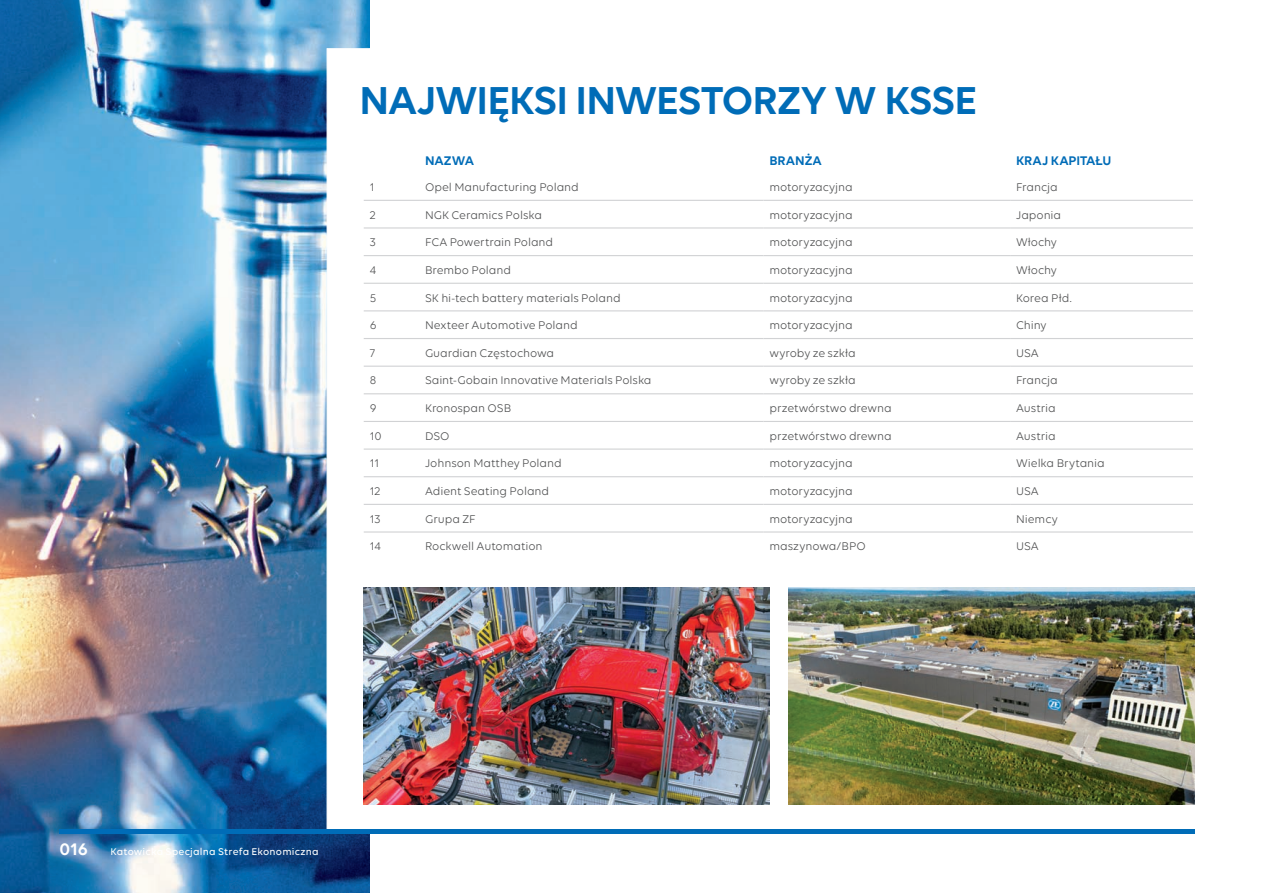
<style>
.page{position:relative;width:1263px;height:893px;background:#fff}
.page>*{position:absolute;margin:0;border:0;box-sizing:border-box;transform-origin:0 0}
.t1{font:600 42px "Volte";letter-spacing:-.02em;color:#006cb7}
.t2{font:600 18px "Volte";color:#fff}
.t3{font:600 13.5px "Volte";letter-spacing:-.01em;color:#006cb7}
.t4{font:12px "Volte";letter-spacing:-.005em;color:#4b4c4d}
.t5{font:500 10.5px "Volte";letter-spacing:.015em;color:#fff}
</style>
<div class="page">
<img style="left:0;top:0;width:370px;height:893px">
<svg style="left:326px;top:48px;width:44px;height:781px"></svg>
<div style="left:359px;top:147px;width:795px;height:470px;background:#fff"></div>
<hr style="left:364px;top:200px;width:55px;height:1px;background:#d1d2d4">
<hr style="left:419px;top:200px;width:344px;height:1px;background:#d1d2d4">
<hr style="left:763px;top:200px;width:247px;height:1px;background:#d1d2d4">
<hr style="left:1010px;top:200px;width:183px;height:1px;background:#d1d2d4">
<hr style="left:364px;top:227px;width:55px;height:2px;background:#d1d2d4">
<hr style="left:419px;top:227px;width:344px;height:2px;background:#d1d2d4">
<hr style="left:763px;top:227px;width:247px;height:2px;background:#d1d2d4">
<hr style="left:1010px;top:227px;width:183px;height:2px;background:#d1d2d4">
<hr style="left:364px;top:255px;width:55px;height:1px;background:#d1d2d4">
<hr style="left:419px;top:255px;width:344px;height:1px;background:#d1d2d4">
<hr style="left:763px;top:255px;width:247px;height:1px;background:#d1d2d4">
<hr style="left:1010px;top:255px;width:183px;height:1px;background:#d1d2d4">
<hr style="left:364px;top:283px;width:55px;height:1px;background:#d1d2d4">
<hr style="left:419px;top:283px;width:344px;height:1px;background:#d1d2d4">
<hr style="left:763px;top:283px;width:247px;height:1px;background:#d1d2d4">
<hr style="left:1010px;top:283px;width:183px;height:1px;background:#d1d2d4">
<hr style="left:364px;top:310px;width:55px;height:1px;background:#d1d2d4">
<hr style="left:419px;top:310px;width:344px;height:1px;background:#d1d2d4">
<hr style="left:763px;top:310px;width:247px;height:1px;background:#d1d2d4">
<hr style="left:1010px;top:310px;width:183px;height:1px;background:#d1d2d4">
<hr style="left:364px;top:338px;width:55px;height:1px;background:#d1d2d4">
<hr style="left:419px;top:338px;width:344px;height:1px;background:#d1d2d4">
<hr style="left:763px;top:338px;width:247px;height:1px;background:#d1d2d4">
<hr style="left:1010px;top:338px;width:183px;height:1px;background:#d1d2d4">
<hr style="left:364px;top:366px;width:55px;height:1px;background:#d1d2d4">
<hr style="left:419px;top:366px;width:344px;height:1px;background:#d1d2d4">
<hr style="left:763px;top:366px;width:247px;height:1px;background:#d1d2d4">
<hr style="left:1010px;top:366px;width:183px;height:1px;background:#d1d2d4">
<hr style="left:364px;top:393px;width:55px;height:1px;background:#d1d2d4">
<hr style="left:419px;top:393px;width:344px;height:1px;background:#d1d2d4">
<hr style="left:763px;top:393px;width:247px;height:1px;background:#d1d2d4">
<hr style="left:1010px;top:393px;width:183px;height:1px;background:#d1d2d4">
<hr style="left:364px;top:421px;width:55px;height:1px;background:#d1d2d4">
<hr style="left:419px;top:421px;width:344px;height:1px;background:#d1d2d4">
<hr style="left:763px;top:421px;width:247px;height:1px;background:#d1d2d4">
<hr style="left:1010px;top:421px;width:183px;height:1px;background:#d1d2d4">
<hr style="left:364px;top:448px;width:55px;height:2px;background:#d1d2d4">
<hr style="left:419px;top:448px;width:344px;height:2px;background:#d1d2d4">
<hr style="left:763px;top:448px;width:247px;height:2px;background:#d1d2d4">
<hr style="left:1010px;top:448px;width:183px;height:2px;background:#d1d2d4">
<hr style="left:364px;top:476px;width:55px;height:1px;background:#d1d2d4">
<hr style="left:419px;top:476px;width:344px;height:1px;background:#d1d2d4">
<hr style="left:763px;top:476px;width:247px;height:1px;background:#d1d2d4">
<hr style="left:1010px;top:476px;width:183px;height:1px;background:#d1d2d4">
<hr style="left:364px;top:504px;width:55px;height:1px;background:#d1d2d4">
<hr style="left:419px;top:504px;width:344px;height:1px;background:#d1d2d4">
<hr style="left:763px;top:504px;width:247px;height:1px;background:#d1d2d4">
<hr style="left:1010px;top:504px;width:183px;height:1px;background:#d1d2d4">
<hr style="left:364px;top:531px;width:55px;height:2px;background:#d1d2d4">
<hr style="left:419px;top:531px;width:344px;height:2px;background:#d1d2d4">
<hr style="left:763px;top:531px;width:247px;height:2px;background:#d1d2d4">
<hr style="left:1010px;top:531px;width:183px;height:2px;background:#d1d2d4">
<img style="left:364px;top:587px;width:406px;height:217px">
<img style="left:789px;top:587px;width:406px;height:217px">
<hr style="left:60px;top:829px;width:1135px;height:4px;background:#006cb7">
<h1 class="t1" style="left:359px;top:76px;width:619px">NAJWIĘKSI INWESTORZY W KSSE</h1>
<p class="t3" style="left:425px;top:153px;width:51px">NAZWA</p>
<p class="t3" style="left:769px;top:153px;width:54px">BRANŻA</p>
<p class="t3" style="left:1016px;top:153px;width:97px">KRAJ KAPITAŁU</p>
<p class="t4" style="left:370px;top:180px;width:6px">1</p>
<p class="t4" style="left:425px;top:180px;width:155px">Opel Manufacturing Poland</p>
<p class="t4" style="left:769px;top:180px;width:85px">motoryzacyjna</p>
<p class="t4" style="left:1016px;top:180px;width:43px">Francja</p>
<p class="t4" style="left:370px;top:208px;width:7px">2</p>
<p class="t4" style="left:425px;top:208px;width:119px">NGK Ceramics Polska</p>
<p class="t4" style="left:769px;top:208px;width:85px">motoryzacyjna</p>
<p class="t4" style="left:1016px;top:208px;width:47px">Japonia</p>
<p class="t4" style="left:370px;top:236px;width:8px">3</p>
<p class="t4" style="left:425px;top:236px;width:130px">FCA Powertrain Poland</p>
<p class="t4" style="left:769px;top:236px;width:85px">motoryzacyjna</p>
<p class="t4" style="left:1016px;top:236px;width:42px">Włochy</p>
<p class="t4" style="left:370px;top:263px;width:8px">4</p>
<p class="t4" style="left:425px;top:263px;width:88px">Brembo Poland</p>
<p class="t4" style="left:769px;top:263px;width:85px">motoryzacyjna</p>
<p class="t4" style="left:1016px;top:263px;width:42px">Włochy</p>
<p class="t4" style="left:370px;top:291px;width:8px">5</p>
<p class="t4" style="left:425px;top:291px;width:197px">SK hi-tech battery materials Poland</p>
<p class="t4" style="left:769px;top:291px;width:85px">motoryzacyjna</p>
<p class="t4" style="left:1016px;top:291px;width:57px">Korea Płd.</p>
<p class="t4" style="left:370px;top:318px;width:8px">6</p>
<p class="t4" style="left:425px;top:318px;width:154px">Nexteer Automotive Poland</p>
<p class="t4" style="left:769px;top:318px;width:85px">motoryzacyjna</p>
<p class="t4" style="left:1016px;top:318px;width:32px">Chiny</p>
<p class="t4" style="left:370px;top:346px;width:7px">7</p>
<p class="t4" style="left:425px;top:346px;width:131px">Guardian Częstochowa</p>
<p class="t4" style="left:769px;top:346px;width:88px">wyroby ze szkła</p>
<p class="t4" style="left:1016px;top:346px;width:24px">USA</p>
<p class="t4" style="left:370px;top:374px;width:8px">8</p>
<p class="t4" style="left:425px;top:374px;width:228px">Saint-Gobain Innovative Materials Polska</p>
<p class="t4" style="left:769px;top:374px;width:88px">wyroby ze szkła</p>
<p class="t4" style="left:1016px;top:374px;width:43px">Francja</p>
<p class="t4" style="left:370px;top:401px;width:8px">9</p>
<p class="t4" style="left:425px;top:401px;width:88px">Kronospan OSB</p>
<p class="t4" style="left:769px;top:401px;width:124px">przetwórstwo drewna</p>
<p class="t4" style="left:1016px;top:401px;width:41px">Austria</p>
<p class="t4" style="left:370px;top:429px;width:14px">10</p>
<p class="t4" style="left:425px;top:429px;width:26px">DSO</p>
<p class="t4" style="left:769px;top:429px;width:124px">przetwórstwo drewna</p>
<p class="t4" style="left:1016px;top:429px;width:41px">Austria</p>
<p class="t4" style="left:370px;top:457px;width:11px">11</p>
<p class="t4" style="left:425px;top:457px;width:138px">Johnson Matthey Poland</p>
<p class="t4" style="left:769px;top:457px;width:85px">motoryzacyjna</p>
<p class="t4" style="left:1016px;top:457px;width:90px">Wielka Brytania</p>
<p class="t4" style="left:370px;top:484px;width:12px">12</p>
<p class="t4" style="left:425px;top:484px;width:126px">Adient Seating Poland</p>
<p class="t4" style="left:769px;top:484px;width:85px">motoryzacyjna</p>
<p class="t4" style="left:1016px;top:484px;width:24px">USA</p>
<p class="t4" style="left:370px;top:512px;width:12px">13</p>
<p class="t4" style="left:425px;top:512px;width:52px">Grupa ZF</p>
<p class="t4" style="left:769px;top:512px;width:85px">motoryzacyjna</p>
<p class="t4" style="left:1016px;top:512px;width:43px">Niemcy</p>
<p class="t4" style="left:370px;top:540px;width:13px">14</p>
<p class="t4" style="left:425px;top:540px;width:119px">Rockwell Automation</p>
<p class="t4" style="left:769px;top:540px;width:98px">maszynowa/BPO</p>
<p class="t4" style="left:1016px;top:540px;width:24px">USA</p>
<h2 class="t2" style="left:60px;top:838px;width:30px">016</h2>
<p class="t5" style="left:111px;top:845px;width:210px">Katowicka Specjalna Strefa Ekonomiczna</p>
</div>
